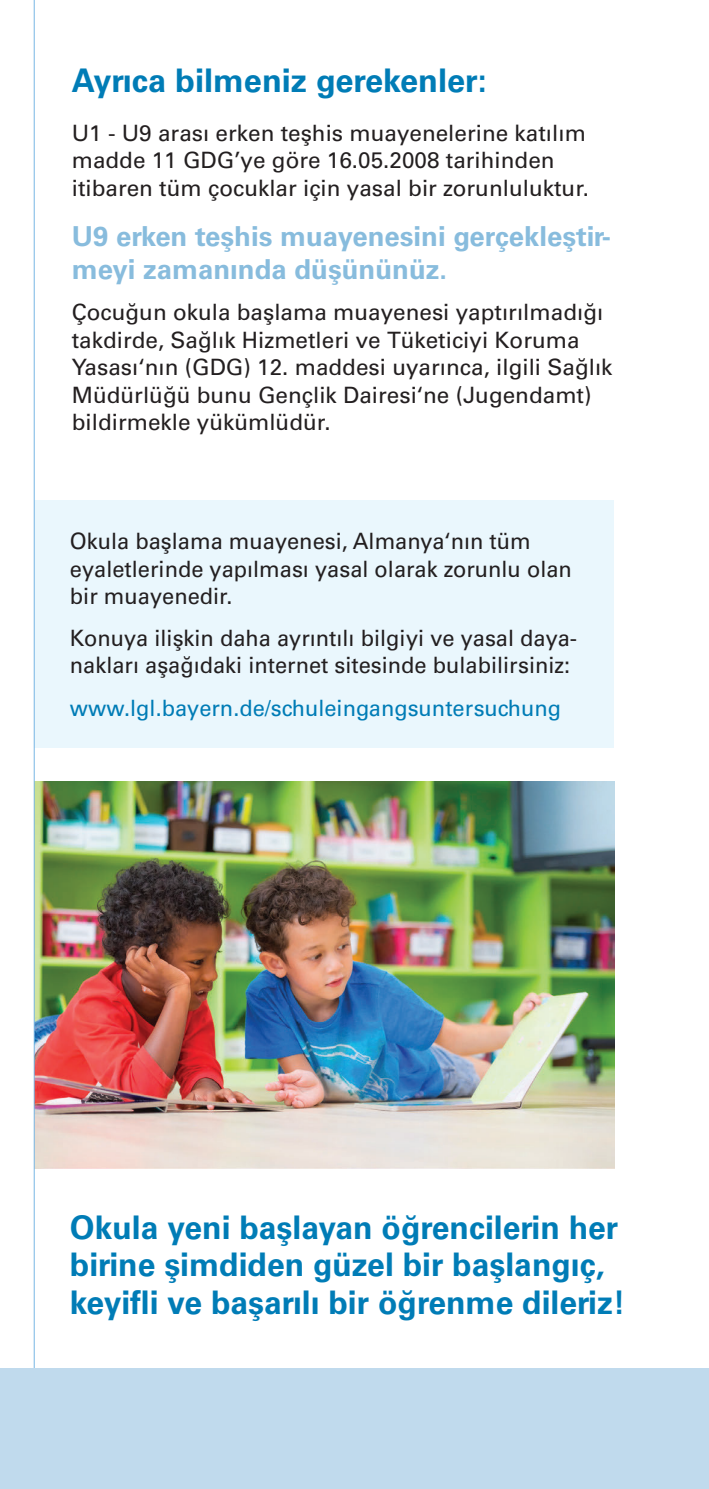
<style>
.page{position:relative;width:709px;height:1489px;background:#fff}
.page>*{position:absolute;margin:0;border:0;box-sizing:border-box;transform-origin:0 0}
.t1{font:700 32.5px/37.5px "Univers LT Pro 65";color:#007cb6}
.t2{font:700 27.5px/32.5px "Univers LT Pro 65";color:#88bcdd}
.t3{font:22.5px/27.5px "Univers LT Pro 55 Roman";color:#231f20}
.t4{font:22.5px "Univers LT Pro 55 Roman";color:#007cb6}
</style>
<div class="page">
<img style="left:35px;top:781px;width:579px;height:387px">
<div style="left:35px;top:500px;width:579px;height:248px;background:#eaf7fd"></div>
<hr style="left:34px;top:0;width:1px;height:1481px;background:#77b6e4">
<div style="left:0;top:1368px;width:709px;height:120px;background:#c0daed"></div>
<p class="t1" style="left:72px;top:60px;width:416px">Ayrıca bilmeniz gerekenler:</p>
<p class="t3" style="left:72px;top:118px;width:519px">U1 - U9 arası erken teşhis muayenelerine katılım madde 11 GDG’ye göre 16.05.2008 tarihinden itibaren tüm çocuklar için yasal bir zorunluluktur.</p>
<p class="t2" style="left:72px;top:219px;width:541px">U9 erken teşhis muayenesini gerçekleştir&shy;meyi zamanında düşününüz.</p>
<p class="t3" style="left:72px;top:297px;width:542px">Çocuğun okula başlama muayenesi yaptırılmadığı takdirde, Sağlık Hizmetleri ve Tüketiciyi Koruma Yasası‘nın (GDG) 12. maddesi uyarınca, ilgili Sağlık Müdürlüğü bunu Gençlik Dairesi‘ne (Jugendamt) bildirmekle yükümlüdür.</p>
<p class="t3" style="left:70px;top:526px;width:503px">Okula başlama muayenesi, Almanya‘nın tüm eyaletlerinde yapılması yasal olarak zorunlu olan bir muayenedir.</p>
<p class="t3" style="left:70px;top:623px;width:509px">Konuya ilişkin daha ayrıntılı bilgiyi ve yasal daya&shy;nakları aşağıdaki internet sitesinde bulabilirsiniz:</p>
<p class="t4" style="left:70px;top:692px;width:492px">www.lgl.bayern.de/schuleingangsuntersuchung</p>
<p class="t1" style="left:70px;top:1206px;width:557px">Okula yeni başlayan öğrencilerin her birine şimdiden güzel bir başlangıç, keyifli ve başarılı bir öğrenme dileriz!</p>
</div>
